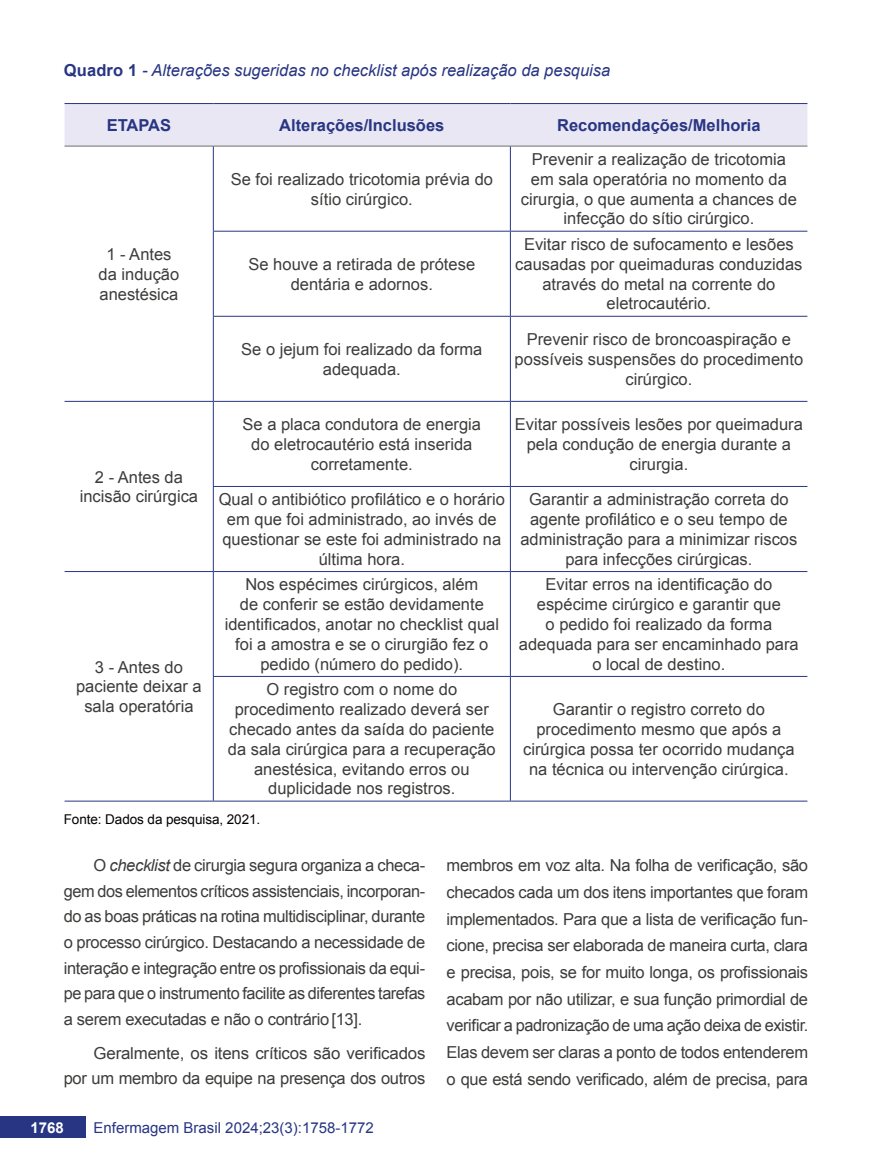
<style>
.page{position:relative;width:872px;height:1170px;background:#fff}
.page>*{position:absolute;margin:0;border:0;box-sizing:border-box;transform-origin:0 0}
.t1{font:16.5px/19.8px "Arial";color:#3c3c3b;text-align:center}
.t2{font:italic 16.5px "Arial";color:#283583}
.t3{font:700 16.5px "Arial";color:#283583}
.t4{font:15px "Arial";color:#283583}
.t5{font:700 15px "Arial";color:#fff}
.t6{font:13.5px "Arial";letter-spacing:-.005em;color:#000}
.s1{font-weight:700;font-style:normal}
.s2{font-style:italic}
</style>
<div class="page">
<div style="left:0;top:1116px;width:85px;height:21px;background:#283583"></div>
<div style="left:65px;top:104px;width:742px;height:42px;background:#e9e7f4"></div>
<hr style="left:213px;top:231px;width:297px;height:1px;background:#283583">
<hr style="left:510px;top:231px;width:297px;height:1px;background:#283583">
<hr style="left:213px;top:316px;width:297px;height:1px;background:#283583">
<hr style="left:510px;top:316px;width:297px;height:1px;background:#283583">
<hr style="left:65px;top:401px;width:148px;height:1px;background:#283583">
<hr style="left:213px;top:401px;width:297px;height:1px;background:#283583">
<hr style="left:510px;top:401px;width:297px;height:1px;background:#283583">
<hr style="left:213px;top:486px;width:297px;height:1px;background:#283583">
<hr style="left:510px;top:486px;width:297px;height:1px;background:#283583">
<hr style="left:65px;top:571px;width:148px;height:1px;background:#283583">
<hr style="left:213px;top:571px;width:297px;height:1px;background:#283583">
<hr style="left:510px;top:571px;width:297px;height:1px;background:#283583">
<hr style="left:213px;top:676px;width:297px;height:1px;background:#283583">
<hr style="left:510px;top:676px;width:297px;height:1px;background:#283583">
<hr style="left:65px;top:103px;width:148px;height:1px;background:#283583">
<hr style="left:213px;top:103px;width:297px;height:1px;background:#283583">
<hr style="left:510px;top:103px;width:297px;height:1px;background:#283583">
<hr style="left:65px;top:146px;width:148px;height:1px;background:#706f6f">
<hr style="left:510px;top:146px;width:297px;height:1px;background:#706f6f">
<hr style="left:65px;top:800px;width:148px;height:1px;background:#283583">
<hr style="left:510px;top:800px;width:297px;height:1px;background:#283583">
<hr style="left:213px;top:146px;width:297px;height:1px;background:#706f6f">
<hr style="left:213px;top:146px;width:1px;height:85px;background:#283583">
<hr style="left:510px;top:146px;width:1px;height:85px;background:#283583">
<hr style="left:213px;top:231px;width:1px;height:85px;background:#283583">
<hr style="left:510px;top:231px;width:1px;height:85px;background:#283583">
<hr style="left:213px;top:316px;width:1px;height:85px;background:#283583">
<hr style="left:510px;top:316px;width:1px;height:85px;background:#283583">
<hr style="left:213px;top:402px;width:1px;height:84px;background:#283583">
<hr style="left:510px;top:402px;width:1px;height:84px;background:#283583">
<hr style="left:213px;top:487px;width:1px;height:84px;background:#283583">
<hr style="left:510px;top:487px;width:1px;height:84px;background:#283583">
<hr style="left:213px;top:572px;width:1px;height:104px;background:#283583">
<hr style="left:510px;top:572px;width:1px;height:104px;background:#283583">
<hr style="left:213px;top:676px;width:1px;height:124px;background:#283583">
<hr style="left:510px;top:676px;width:1px;height:124px;background:#283583">
<hr style="left:213px;top:800px;width:297px;height:1px;background:#283583">
<p class="t2" style="left:64px;top:59px;width:548px"><span class="s1">Quadro 1</span> - Alterações sugeridas no checklist após realização da pesquisa</p>
<p class="t3" style="left:107px;top:114px;width:66px">ETAPAS</p>
<p class="t3" style="left:279px;top:114px;width:167px">Alterações/Inclusões</p>
<p class="t3" style="left:557px;top:114px;width:205px">Recomendações/Melhoria</p>
<p class="t1" style="left:99px;top:244px;width:82px">1 - Antes da indução anestésica</p>
<p class="t1" style="left:80px;top:467px;width:120px">2 - Antes da incisão cirúrgica</p>
<p class="t1" style="left:76px;top:657px;width:127px">3 - Antes do paciente deixar a sala operatória</p>
<p class="t1" style="left:231px;top:169px;width:264px">Se foi realizado tricotomia prévia do sítio cirúrgico.</p>
<p class="t1" style="left:248px;top:254px;width:228px">Se houve a retirada de prótese dentária e adornos.</p>
<p class="t1" style="left:521px;top:149px;width:278px">Prevenir a realização de tricotomia em sala operatória no momento da cirurgia, o que aumenta a chances de infecção do sítio cirúrgico.</p>
<p class="t1" style="left:515px;top:234px;width:289px">Evitar risco de sufocamento e lesões causadas por queimaduras conduzidas através do metal na corrente do eletrocautério.</p>
<p class="t1" style="left:241px;top:339px;width:243px">Se o jejum foi realizado da forma adequada.</p>
<p class="t1" style="left:514px;top:329px;width:290px">Prevenir risco de broncoaspiração e possíveis suspensões do procedimento cirúrgico.</p>
<p class="t1" style="left:242px;top:414px;width:240px">Se a placa condutora de energia do eletrocautério está inserida corretamente.</p>
<p class="t1" style="left:515px;top:414px;width:289px">Evitar possíveis lesões por queimadura pela condução de energia durante a cirurgia.</p>
<p class="t1" style="left:219px;top:489px;width:288px">Qual o antibiótico profilático e o horário em que foi administrado, ao invés de questionar se este foi administrado na última hora.</p>
<p class="t1" style="left:520px;top:489px;width:278px">Garantir a administração correta do agente profilático e o seu tempo de administração para a minimizar riscos para infecções cirúrgicas.</p>
<p class="t1" style="left:225px;top:575px;width:276px">Nos espécimes cirúrgicos, além<br>de conferir se estão devidamente identificados, anotar no checklist qual foi a amostra e se o cirurgião fez o pedido (número do pedido).</p>
<p class="t1" style="left:519px;top:575px;width:281px">Evitar erros na identificação do espécime cirúrgico e garantir que<br>o pedido foi realizado da forma adequada para ser encaminhado para o local de destino.</p>
<p class="t1" style="left:228px;top:679px;width:269px">O registro com o nome do procedimento realizado deverá ser checado antes da saída do paciente da sala cirúrgica para a recuperação anestésica, evitando erros ou duplicidade nos registros.</p>
<p class="t1" style="left:523px;top:699px;width:273px">Garantir o registro correto do procedimento mesmo que após a cirúrgica possa ter ocorrido mudança na técnica ou intervenção cirúrgica.</p>
<p class="t6" style="left:64px;top:810px;width:198px">Fonte: Dados da pesquisa, 2021.</p>
<p class="t1" style="left:64px;top:852px;width:363px;line-height:25.5px;text-align:justify;text-indent:30px">O <span class="s2">checklist</span> de cirurgia segura organiza a checa&shy;gem dos elementos críticos assistenciais, incorporan&shy;do as boas práticas na rotina multidisciplinar, durante o processo cirúrgico. Destacando a necessidade de interação e integração entre os profissionais da equi&shy;pe para que o instrumento facilite as diferentes tarefas a serem executadas e não o contrário[13].</p>
<p class="t1" style="left:64px;top:1040px;width:363px;line-height:25.5px;text-align:right">Geralmente, os itens críticos são verificados<br>por um membro da equipe na presença dos outros</p>
<p class="t5" style="left:30px;top:1117px;width:35px">1768</p>
<p class="t4" style="left:94px;top:1117px;width:282px">Enfermagem Brasil 2024;23(3):1758-1772</p>
<p class="t1" style="left:446px;top:852px;width:363px;line-height:26.7px;text-align:justify">membros em voz alta. Na folha de verificação, são checados cada um dos itens importantes que foram implementados. Para que a lista de verificação fun&shy;cione, precisa ser elaborada de maneira curta, clara e precisa, pois, se for muito longa, os profissionais acabam por não utilizar, e sua função primordial de verificar a padronização de uma ação deixa de existir.<br>Elas devem ser claras a ponto de todos entenderem o que está sendo verificado, além de precisa, para</p>
</div>
